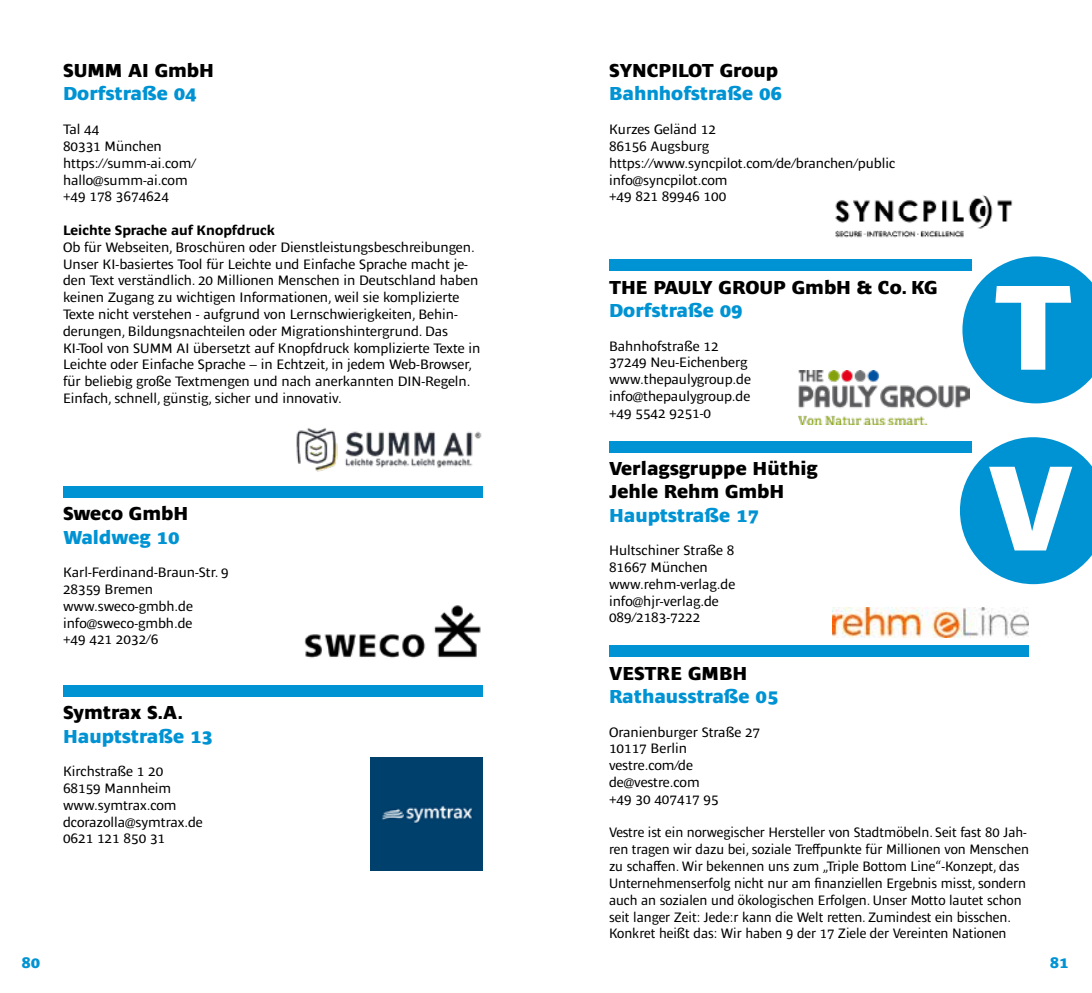
<style>
.page{position:relative;width:1092px;height:993px;background:#fff}
.page>*{position:absolute;margin:0;border:0;box-sizing:border-box;transform-origin:0 0}
.t1{font:800 123.9px/180.6px "Ardoise Ptf";color:#fff}
.t2{font:800 19.25px/23.1px "Ardoise Ptf";color:#000}
.t3{font:800 19.25px "Ardoise Ptf";color:#0093d3}
.t4{font:800 15.75px "Ardoise Ptf";color:#0093d3}
.t5{font:14px/16.8px "Ardoise Ptf";color:#000}
.t6{font:14px/16.8px "Ardoise Ptf";color:#000;scale:.96 1}
.t7{font:700 14px "Ardoise Ptf";color:#000}
</style>
<div class="page">
<img style="left:296px;top:428px;width:186px;height:44px">
<div style="left:63px;top:486px;width:420px;height:11px;background:#0093d3"></div>
<img style="left:304px;top:605px;width:177px;height:53px">
<div style="left:63px;top:685px;width:420px;height:11px;background:#0093d3"></div>
<img style="left:370px;top:757px;width:113px;height:113px">
<img style="left:835px;top:195px;width:178px;height:43px">
<div style="left:609px;top:259px;width:362px;height:11px;background:#0093d3"></div>
<img style="left:798px;top:370px;width:164px;height:54px">
<div style="left:609px;top:441px;width:362px;height:11px;background:#0093d3"></div>
<img style="left:832px;top:607px;width:196px;height:30px">
<div style="left:609px;top:645px;width:419px;height:11px;background:#0093d3"></div>
<svg style="left:962px;top:256px;width:129px;height:147px"></svg>
<svg style="left:959px;top:437px;width:132px;height:147px"></svg>
<h2 class="t2" style="left:63px;top:57px;width:152px">SUMM AI GmbH</h2>
<h2 class="t3" style="left:63px;top:79px;width:135px">Dorfstraße 04</h2>
<p class="t5" style="left:63px;top:120px;width:134px">Tal 44<br>80331 München https://summ-ai.com/ hallo@summ-ai.com +49 178 3674624</p>
<p class="t7" style="left:63px;top:220px;width:214px">Leichte Sprache auf Knopfdruck</p>
<p class="t5" style="left:63px;top:237px;width:419px">Ob für Webseiten, Broschüren oder Dienstleistungsbeschreibungen.<br>Unser KI-basiertes Tool für Leichte und Einfache Sprache macht je&shy;den Text verständlich. 20 Millionen Menschen in Deutschland haben keinen Zugang zu wichtigen Informationen, weil sie komplizierte Texte nicht verstehen - aufgrund von Lernschwierigkeiten, Behin&shy;derungen, Bildungsnachteilen oder Migrationshintergrund. Das KI-Tool von SUMM AI übersetzt auf Knopfdruck komplizierte Texte in Leichte oder Einfache Sprache – in Echtzeit, in jedem Web-Browser, für beliebig große Textmengen und nach anerkannten DIN-Regeln.<br>Einfach, schnell, günstig, sicher und innovativ.</p>
<h2 class="t2" style="left:63px;top:500px;width:127px">Sweco GmbH</h2>
<h2 class="t3" style="left:63px;top:522px;width:118px">Waldweg 10</h2>
<p class="t5" style="left:63px;top:562px;width:167px">Karl-Ferdinand-Braun-Str. 9<br>28359 Bremen www.sweco-gmbh.de info@sweco-gmbh.de<br>+49 421 2032/6</p>
<h2 class="t2" style="left:63px;top:699px;width:122px">Symtrax S.A.</h2>
<h2 class="t3" style="left:63px;top:721px;width:152px">Hauptstraße 13</h2>
<p class="t5" style="left:63px;top:761px;width:141px">Kirchstraße 1 20<br>68159 Mannheim www.symtrax.com dcorazolla@symtrax.de<br>0621 121 850 31</p>
<h2 class="t2" style="left:609px;top:57px;width:171px">SYNCPILOT Group</h2>
<h2 class="t3" style="left:609px;top:79px;width:175px">Bahnhofstraße 06</h2>
<p class="t5" style="left:609px;top:120px;width:287px">Kurzes Geländ 12<br>86156 Augsburg https://www.syncpilot.com/de/branchen/public info@syncpilot.com<br>+49 821 89946 100</p>
<h2 class="t2" style="left:609px;top:274px;width:330px">THE PAULY GROUP GmbH &amp; Co. KG</h2>
<h2 class="t3" style="left:609px;top:296px;width:135px">Dorfstraße 09</h2>
<p class="t5" style="left:609px;top:336px;width:143px">Bahnhofstraße 12<br>37249 Neu-Eichenberg www.thepaulygroup.de info@thepaulygroup.de +49 5542 9251-0</p>
<h2 class="t2" style="left:609px;top:455px;width:210px">Verlagsgruppe Hüthig<br>Jehle Rehm GmbH</h2>
<h2 class="t3" style="left:609px;top:500px;width:152px">Hauptstraße 17</h2>
<p class="t5" style="left:609px;top:540px;width:128px">Hultschiner Straße 8<br>81667 München www.rehm-verlag.de info@hjr-verlag.de<br>089/2183-7222</p>
<h1 class="t1" style="left:987px;top:225px;width:87px">T<br>V</h1>
<h2 class="t2" style="left:609px;top:659px;width:140px">VESTRE GMBH</h2>
<h2 class="t3" style="left:609px;top:681px;width:171px">Rathausstraße 05</h2>
<p class="t5" style="left:609px;top:722px;width:153px">Oranienburger Straße 27<br>10117 Berlin vestre.com/de de@vestre.com<br>+49 30 407417 95</p>
<p class="t6" style="left:609px;top:822px;width:439px">Vestre ist ein norwegischer Hersteller von Stadtmöbeln. Seit fast 80 Jah&shy;ren tragen wir dazu bei, soziale Treffpunkte für Millionen von Menschen zu schaffen. Wir bekennen uns zum „Triple Bottom Line“-Konzept, das Unternehmenserfolg nicht nur am finanziellen Ergebnis misst, sondern auch an sozialen und ökologischen Erfolgen. Unser Motto lautet schon seit langer Zeit: Jede:r kann die Welt retten. Zumindest ein bisschen.<br>Konkret heißt das: Wir haben 9 der 17 Ziele der Vereinten Nationen</p>
<p class="t4" style="left:21px;top:951px;width:20px">80</p>
<p class="t4" style="left:1049px;top:951px;width:20px">81</p>
</div>
